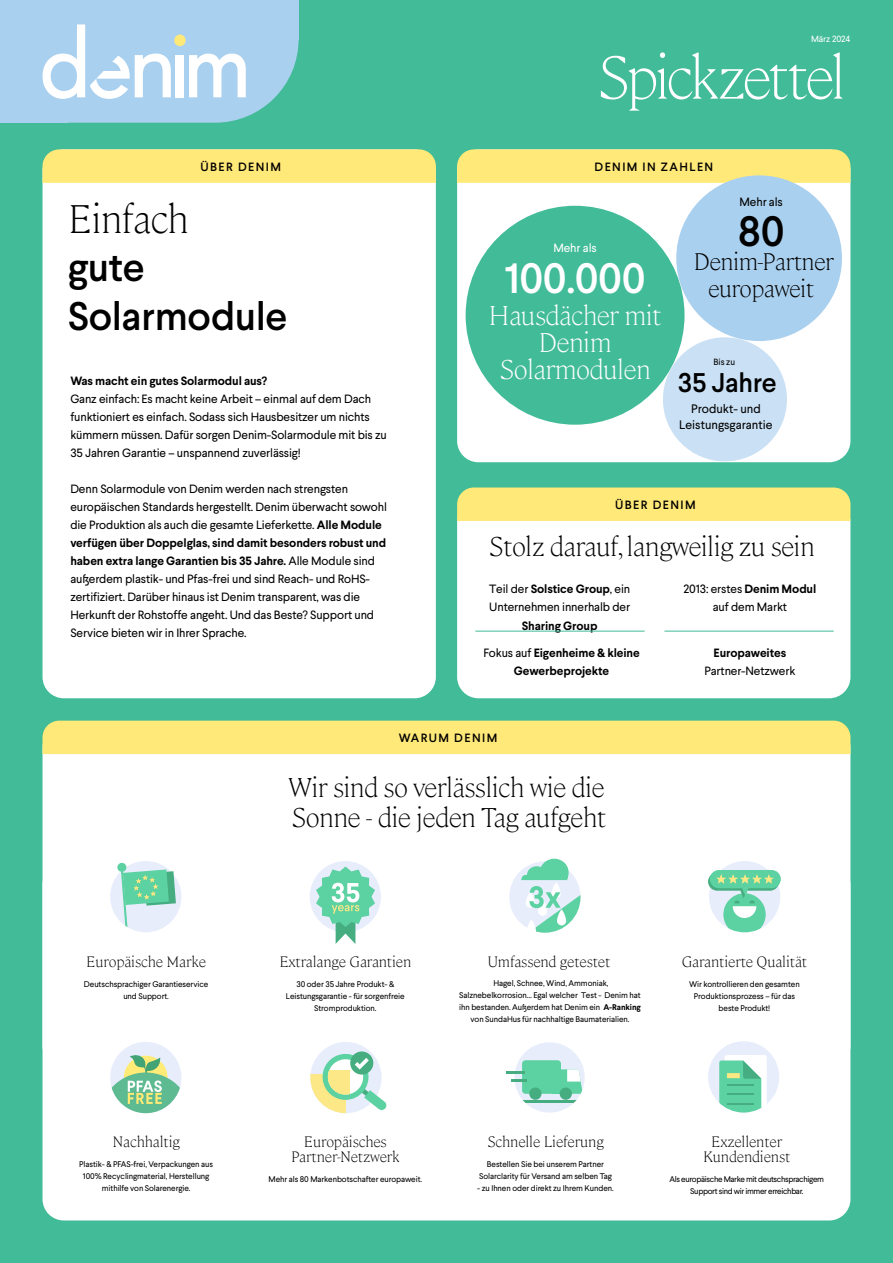
<style>
.page{position:relative;width:893px;height:1263px;background:#41bb98}
.page>*{position:absolute;margin:0;border:0;box-sizing:border-box;transform-origin:0 0}
.t1{font:200 60px "Cambon";letter-spacing:-.06em;color:#fff}
.t2{font:500 42.3px "Larsseit";letter-spacing:-.01em;color:#fff}
.t3{font:500 42.3px "Larsseit";color:#000}
.t4{font:500 39.75px/48.6px "Larsseit";letter-spacing:-.01em;color:#000}
.t5{font:200 39.75px "Cambon";letter-spacing:-.025em;color:#000}
.t6{font:200 27px/30px "Cambon";letter-spacing:-.025em;color:#000}
.t7{font:200 27px/27px "Cambon";letter-spacing:-.025em;color:#fff;text-align:center}
.t8{font:500 27px "Larsseit";letter-spacing:-.01em;color:#000}
.t9{font:200 23.85px/26.5px "Cambon";letter-spacing:-.025em;color:#000;text-align:center}
.t10{font:200 15px/15px "Cambon";letter-spacing:-.01em;color:#000;text-align:center}
.t11{font:12.3px/16.4px "Larsseit";color:#000;text-align:center}
.t12{font:12px/18px "Larsseit";letter-spacing:-.01em;color:#000}
.t13{font:700 12px/18px "Larsseit";letter-spacing:-.01em;color:#000;text-align:center}
.t14{font:500 12px "Larsseit";letter-spacing:.12em;color:#000}
.t15{font:12px "Larsseit";letter-spacing:-.01em;color:#fff}
.t16{font:9px "Larsseit";letter-spacing:-.01em;color:#fff}
.t17{font:9px "Larsseit";color:#000}
.t18{font:8.25px/12px "Larsseit";letter-spacing:-.01em;color:#000;text-align:center}
.t19{font:8.25px/12px "Larsseit";letter-spacing:-.04em;color:#000;text-align:center}
.s1{font-weight:700}
.s2{font-weight:400}
</style>
<div class="page">
<div style="left:43px;top:149px;width:393px;height:549px;background:#fff;border-radius:21px"></div>
<div style="left:457px;top:149px;width:393px;height:313px;background:#fff;border-radius:21px"></div>
<div style="left:457px;top:501px;width:393px;height:197px;background:#fff;border-radius:21px"></div>
<div style="left:43px;top:726px;width:807px;height:494px;background:#fff;border-radius:21px"></div>
<svg style="left:0;top:0;width:299px;height:123px;background:#afd4ed"></svg>
<div style="left:174px;top:35px;width:12px;height:11px;background:#ffe979;border-radius:50%"></div>
<hr style="left:475px;top:631px;width:170px;height:1px;background:#41bb98">
<hr style="left:664px;top:631px;width:170px;height:1px;background:#41bb98">
<div style="left:43px;top:149px;width:393px;height:34px;background:#ffe979"></div>
<div style="left:457px;top:487px;width:393px;height:34px;background:#ffe979"></div>
<div style="left:43px;top:721px;width:807px;height:33px;background:#ffe979"></div>
<div style="left:457px;top:149px;width:393px;height:34px;background:#ffe979"></div>
<div style="left:466px;top:206px;width:218px;height:219px;background:#41bb98;border-radius:50%"></div>
<div style="left:676px;top:175px;width:166px;height:166px;background:#aad0ef;border-radius:50%"></div>
<div style="left:663px;top:337px;width:124px;height:124px;background:#cae0f4;border-radius:50%"></div>
<div style="left:709px;top:861px;width:71px;height:71px;background:#e8edfc;border-radius:50%"></div>
<div style="left:710px;top:870px;width:71px;height:18px;background:#5cd1a1;border-radius:9px"></div>
<svg style="left:708px;top:872px;width:71px;height:60px"></svg>
<div style="left:310px;top:861px;width:71px;height:71px;background:#e8edfc;border-radius:50%"></div>
<svg style="left:316px;top:867px;width:59px;height:77px"></svg>
<div style="left:509px;top:861px;width:71px;height:72px;background:#e8edfc;border-radius:50%"></div>
<svg style="left:521px;top:859px;width:59px;height:74px"></svg>
<div style="left:708px;top:1041px;width:71px;height:71px;background:#e8edfc;border-radius:50%"></div>
<div style="left:725px;top:1055px;width:42px;height:55px;background:#fff;border-radius:2px"></div>
<svg style="left:719px;top:1060px;width:42px;height:52px;background:#6dd1a7"></svg>
<div style="left:727px;top:1073px;width:13px;height:5px;background:#fce882"></div>
<div style="left:310px;top:1042px;width:72px;height:71px;background:#e8edfc;border-radius:50%"></div>
<svg style="left:311px;top:1074px;width:35px;height:39px"></svg>
<svg style="left:350px;top:1051px;width:23px;height:23px"></svg>
<svg style="left:320px;top:1053px;width:67px;height:57px"></svg>
<svg style="left:325px;top:1070px;width:25px;height:27px"></svg>
<div style="left:110px;top:861px;width:71px;height:71px;background:#e8edfc;border-radius:50%"></div>
<svg style="left:121px;top:869px;width:55px;height:58px"></svg>
<div style="left:117px;top:863px;width:10px;height:9px;background:#5cd1a1;border-radius:50%"></div>
<svg style="left:110px;top:1042px;width:71px;height:71px"></svg>
<div style="left:514px;top:1042px;width:71px;height:70px;background:#e8edfc;border-radius:50%"></div>
<div style="left:522px;top:1060px;width:39px;height:34px;background:#5cd1a1;border-radius:4px"></div>
<div style="left:529px;top:1087px;width:12px;height:13px;background:#45ad80;border-radius:50%"></div>
<svg style="left:561px;top:1069px;width:21px;height:25px"></svg>
<hr style="left:506px;top:1071px;width:18px;height:3px;background:#45ad80">
<hr style="left:512px;top:1079px;width:15px;height:3px;background:#45ad80">
<hr style="left:514px;top:1100px;width:71px;height:2px;background:#45ad80">
<div style="left:552px;top:1077px;width:14px;height:17px;background:#5cd1a1"></div>
<div style="left:560px;top:1087px;width:12px;height:13px;background:#45ad80;border-radius:50%"></div>
<p class="t16" style="left:811px;top:33px;width:41px">März 2024</p>
<p class="t14" style="left:200px;top:159px;width:82px">ÜBER DENIM</p>
<h3 class="t5" style="left:68px;top:190px;width:123px">Einfach</h3>
<h3 class="t4" style="left:68px;top:243px;width:221px">gute<br>Solarmodule</h3>
<p class="t13" style="left:70px;top:372px;width:198px">Was macht ein gutes Solarmodul aus?</p>
<p class="t12" style="left:70px;top:389px;width:318px">Ganz einfach: Es macht keine Arbeit – einmal auf dem Dach funktioniert es einfach. Sodass sich Hausbesitzer um nichts kümmern müssen. Dafür sorgen Denim-Solarmodule mit bis zu 35 Jahren Garantie – unspannend zuverlässig!</p>
<p class="t12" style="left:70px;top:479px;width:318px">Denn Solarmodule von Denim werden nach strengsten europäischen Standards hergestellt. Denim überwacht sowohl die Produktion als auch die gesamte Lieferkette. <span class="s1">Alle Module verfügen über Doppelglas, sind damit besonders robust und haben extra lange Garantien bis 35 Jahre.</span> Alle Module sind außerdem plastik- und Pfas-frei und sind Reach- und RoHS&shy;zertifiziert. Darüber hinaus ist Denim transparent, was die Herkunft der Rohstoffe angeht. Und das Beste? Support und Service bieten wir in Ihrer Sprache.</p>
<h1 class="t1" style="left:597px;top:34px;width:251px">Spickzettel</h1>
<p class="t14" style="left:594px;top:159px;width:120px">DENIM IN ZAHLEN</p>
<p class="t12" style="left:739px;top:193px;width:45px">Mehr als</p>
<p class="t15" style="left:553px;top:240px;width:45px">Mehr als</p>
<h2 class="t2" style="left:505px;top:251px;width:143px">100.000</h2>
<h3 class="t7" style="left:488px;top:300px;width:175px">Hausdächer mit<br>Denim<br>Solarmodulen</h3>
<h2 class="t3" style="left:738px;top:204px;width:48px">80</h2>
<h3 class="t9" style="left:693px;top:247px;width:142px">Denim-Partner europaweit</h3>
<p class="t17" style="left:713px;top:356px;width:23px">Bis zu</p>
<h3 class="t8" style="left:678px;top:365px;width:100px">35 Jahre</h3>
<p class="t11" style="left:679px;top:400px;width:95px">Produkt- und<br>Leistungsgarantie</p>
<p class="t14" style="left:615px;top:497px;width:82px">ÜBER DENIM</p>
<h3 class="t6" style="left:489px;top:529px;width:328px">Stolz darauf, langweilig zu sein</h3>
<p class="t12" style="left:489px;top:580px;width:143px">Teil der <span class="s1">Solstice Group</span>, ein<br>Unternehmen innerhalb der</p>
<p class="t13" style="left:522px;top:616px;width:77px">Sharing Group</p>
<p class="t13" style="left:483px;top:643px;width:158px"><span class="s2">Fokus auf</span> Eigenheime &amp; kleine<br>Gewerbeprojekte</p>
<p class="t12" style="left:683px;top:580px;width:134px;text-align:center">2013: erstes <span class="s1">Denim Modul </span>auf dem Markt</p>
<p class="t13" style="left:714px;top:643px;width:74px">Europaweites</p>
<p class="t12" style="left:704px;top:661px;width:92px">Partner-Netzwerk</p>
<p class="t14" style="left:399px;top:730px;width:100px">WARUM DENIM</p>
<p class="t10" style="left:86px;top:953px;width:121px">Europäische Marke</p>
<p class="t18" style="left:84px;top:978px;width:126px">Deutschsprachiger Garantieservice und Support.</p>
<p class="t10" style="left:112px;top:1133px;width:69px">Nachhaltig</p>
<p class="t18" style="left:79px;top:1158px;width:135px">Plastik- &amp; PFAS-frei, Verpackungen aus<br>100% Recyclingmaterial, Herstellung mithilfe von Solarenergie.</p>
<h3 class="t6" style="left:289px;top:770px;width:319px">Wir sind so verlässlich wie die<br>Sonne - die jeden Tag aufgeht</h3>
<p class="t10" style="left:279px;top:953px;width:133px">Extralange Garantien</p>
<p class="t18" style="left:286px;top:978px;width:120px">30 oder 35 Jahre Produkt- &amp;<br>Leistungsgarantie - für sorgenfreie<br>Stromproduktion.</p>
<p class="t10" style="left:487px;top:953px;width:124px">Umfassend getestet</p>
<p class="t18" style="left:459px;top:977px;width:183px">Hagel, Schnee, Wind, Ammoniak, Salznebelkorrosion… Egal welcher Test - Denim hat ihn bestanden. Außerdem hat Denim ein <span class="s1">A-Ranking </span>von SundaHus für nachhaltige Baumaterialien.</p>
<p class="t10" style="left:682px;top:953px;width:127px">Garantierte Qualität</p>
<p class="t18" style="left:689px;top:978px;width:112px">Wir kontrollieren den gesamten<br>Produktionsprozess – für das beste Produkt!</p>
<p class="t10" style="left:291px;top:1133px;width:110px">Europäisches<br>Partner-Netzwerk</p>
<p class="t18" style="left:269px;top:1173px;width:155px">Mehr als 80 Markenbotschafter europaweit.</p>
<p class="t10" style="left:487px;top:1133px;width:118px">Schnelle Lieferung</p>
<p class="t18" style="left:479px;top:1158px;width:134px">Bestellen Sie bei unserem Partner<br>Solarclarity für Versand am selben Tag</p>
<p class="t18" style="left:477px;top:1182px;width:138px">- zu Ihnen oder direkt zu Ihrem Kunden.</p>
<p class="t10" style="left:703px;top:1133px;width:89px">Exzellenter<br>Kundendienst</p>
<p class="t19" style="left:670px;top:1173px;width:156px">Als europäische Marke mit deutschsprachigem<br>Support sind wir immer erreichbar.</p>
</div>
